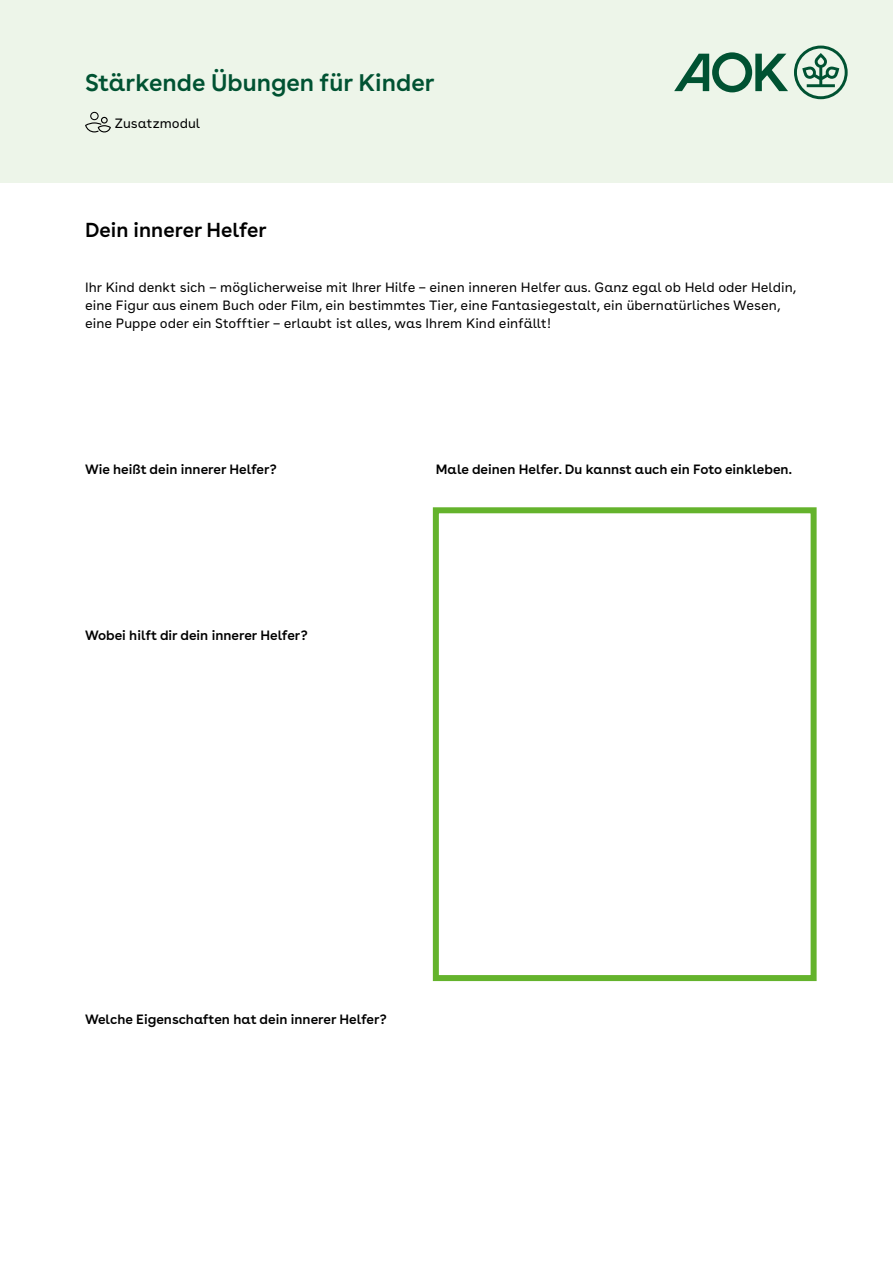
<style>
.page{position:relative;width:893px;height:1263px;background:#fff}
.page>*{position:absolute;margin:0;border:0;box-sizing:border-box;transform-origin:0 0}
.t1{font:600 24px "AOK Buenos Aires";color:#005232}
.t2{font:600 20.25px "AOK Buenos Aires";color:#000}
.t3{font:13.5px/18.1px "AOK Buenos Aires Text";color:#000}
.t4{font:600 13.5px "AOK Buenos Aires";color:#000}
</style>
<div class="page">
<div style="left:0;top:0;width:893px;height:182px;background:#edf5e9"></div>
<div style="left:433px;top:507px;width:384px;height:474px;border:6px solid #64b32c"></div>
<svg style="left:674px;top:46px;width:174px;height:53px"></svg>
<svg style="left:85px;top:112px;width:26px;height:20px"></svg>
<h1 class="t1" style="left:85px;top:63px;width:351px">Stärkende Übungen für Kinder</h1>
<p class="t3" style="left:115px;top:113px;width:87px">Zusatzmodul</p>
<h2 class="t2" style="left:85px;top:213px;width:183px">Dein innerer Helfer</h2>
<p class="t3" style="left:85px;top:277px;width:713px">Ihr Kind denkt sich – möglicherweise mit Ihrer Hilfe – einen inneren Helfer aus. Ganz egal ob Held oder Heldin, eine Figur aus einem Buch oder Film, ein bestimmtes Tier, eine Fantasiegestalt, ein übernatürliches Wesen, eine Puppe oder ein Stofftier – erlaubt ist alles, was Ihrem Kind einfällt!</p>
<p class="t4" style="left:85px;top:458px;width:193px">Wie heißt dein innerer Helfer?</p>
<p class="t4" style="left:436px;top:458px;width:357px">Male deinen Helfer. Du kannst auch ein Foto einkleben.</p>
<p class="t4" style="left:85px;top:623px;width:224px">Wobei hilft dir dein innerer Helfer?</p>
<p class="t4" style="left:85px;top:1008px;width:303px">Welche Eigenschaften hat dein innerer Helfer?</p>
</div>
